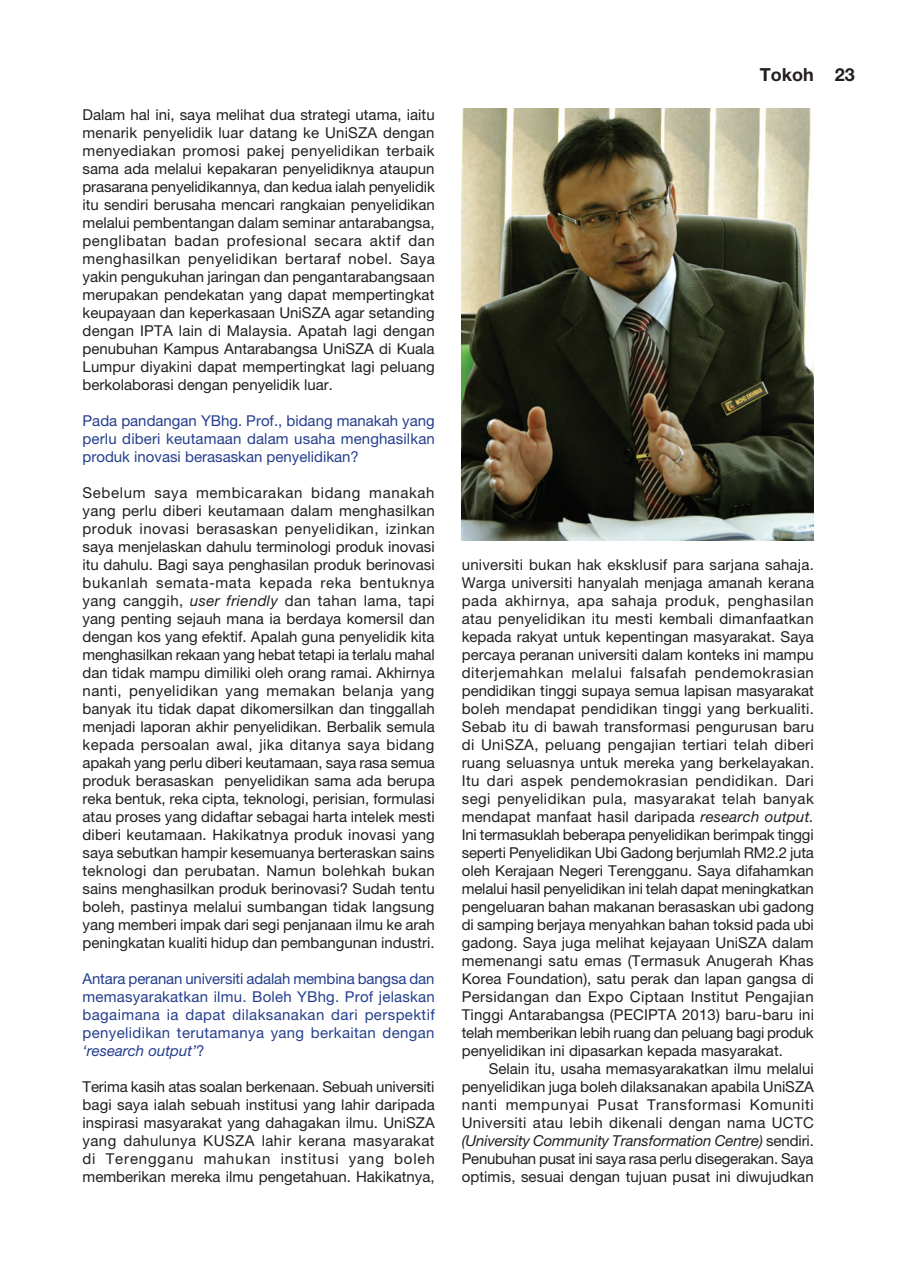
<style>
.page{position:relative;width:897px;height:1264px;background:#fff}
.page>*{position:absolute;margin:0;border:0;box-sizing:border-box;transform-origin:0 0}
.t1{font:700 18px "Helvetica Neue LT Pro";color:#231f20}
.t2{font:15px/18px "Helvetica Neue LT Pro";color:#231f20;text-align:justify}
.t3{font:15px/18px "Helvetica Neue LT Pro";letter-spacing:.015em;color:#253f8e;text-align:justify}
.s1{font-style:italic}
</style>
<div class="page">
<img style="left:461px;top:109px;width:352px;height:432px">
<p class="t2" style="left:82px;top:105px;width:354px">Dalam hal ini, saya melihat dua strategi utama, iaitu menarik penyelidik luar datang ke UniSZA dengan menyediakan promosi pakej penyelidikan terbaik sama ada melalui kepakaran penyelidiknya ataupun prasarana penyelidikannya, dan kedua ialah penyelidik itu sendiri berusaha mencari rangkaian penyelidikan melalui pembentangan dalam seminar antarabangsa, penglibatan badan profesional secara aktif dan menghasilkan penyelidikan bertaraf nobel. Saya yakin pengukuhan jaringan dan pengantarabangsaan merupakan pendekatan yang dapat mempertingkat keupayaan dan keperkasaan UniSZA agar setanding dengan IPTA lain di Malaysia. Apatah lagi dengan penubuhan Kampus Antarabangsa UniSZA di Kuala Lumpur diyakini dapat mempertingkat lagi peluang berkolaborasi dengan penyelidik luar.</p>
<p class="t3" style="left:82px;top:411px;width:354px">Pada pandangan YBhg. Prof., bidang manakah yang perlu diberi keutamaan dalam usaha menghasilkan produk inovasi berasaskan penyelidikan?</p>
<p class="t2" style="left:82px;top:483px;width:354px">Sebelum saya membicarakan bidang manakah yang perlu diberi keutamaan dalam menghasilkan produk inovasi berasaskan penyelidikan, izinkan saya menjelaskan dahulu terminologi produk inovasi itu dahulu. Bagi saya penghasilan produk berinovasi bukanlah semata-mata kepada reka bentuknya yang canggih, <span class="s1">user friendly</span> dan tahan lama, tapi yang penting sejauh mana ia berdaya komersil dan dengan kos yang efektif. Apalah guna penyelidik kita menghasilkan rekaan yang hebat tetapi ia terlalu mahal dan tidak mampu dimiliki oleh orang ramai. Akhirnya nanti, penyelidikan yang memakan belanja yang banyak itu tidak dapat dikomersilkan dan tinggallah menjadi laporan akhir penyelidikan. Berbalik semula kepada persoalan awal, jika ditanya saya bidang apakah yang perlu diberi keutamaan, saya rasa semua produk berasaskan penyelidikan sama ada berupa reka bentuk, reka cipta, teknologi, perisian, formulasi atau proses yang didaftar sebagai harta intelek mesti diberi keutamaan. Hakikatnya produk inovasi yang saya sebutkan hampir kesemuanya berteraskan sains teknologi dan perubatan. Namun bolehkah bukan sains menghasilkan produk berinovasi? Sudah tentu boleh, pastinya melalui sumbangan tidak langsung yang memberi impak dari segi penjanaan ilmu ke arah peningkatan kualiti hidup dan pembangunan industri.</p>
<p class="t3" style="left:82px;top:969px;width:354px">Antara peranan universiti adalah membina bangsa dan memasyarakatkan ilmu. Boleh YBhg. Prof jelaskan bagaimana ia dapat dilaksanakan dari perspektif penyelidikan terutamanya yang berkaitan dengan <span class="s1">‘research output’</span>?</p>
<p class="t2" style="left:82px;top:1077px;width:354px">Terima kasih atas soalan berkenaan. Sebuah universiti bagi saya ialah sebuah institusi yang lahir daripada inspirasi masyarakat yang dahagakan ilmu. UniSZA yang dahulunya KUSZA lahir kerana masyarakat di Terengganu mahukan institusi yang boleh memberikan mereka ilmu pengetahuan. Hakikatnya,</p>
<p class="t1" style="left:759px;top:64px;width:96px">Tokoh 23</p>
<p class="t2" style="left:461px;top:556px;width:354px">universiti bukan hak eksklusif para sarjana sahaja.<br>Warga universiti hanyalah menjaga amanah kerana pada akhirnya, apa sahaja produk, penghasilan atau penyelidikan itu mesti kembali dimanfaatkan kepada rakyat untuk kepentingan masyarakat. Saya percaya peranan universiti dalam konteks ini mampu diterjemahkan melalui falsafah pendemokrasian pendidikan tinggi supaya semua lapisan masyarakat boleh mendapat pendidikan tinggi yang berkualiti.<br>Sebab itu di bawah transformasi pengurusan baru di UniSZA, peluang pengajian tertiari telah diberi ruang seluasnya untuk mereka yang berkelayakan.<br>Itu dari aspek pendemokrasian pendidikan. Dari segi penyelidikan pula, masyarakat telah banyak mendapat manfaat hasil daripada <span class="s1">research output.<br></span>Ini termasuklah beberapa penyelidikan berimpak tinggi seperti Penyelidikan Ubi Gadong berjumlah RM2.2 juta oleh Kerajaan Negeri Terengganu. Saya difahamkan melalui hasil penyelidikan ini telah dapat meningkatkan pengeluaran bahan makanan berasaskan ubi gadong di samping berjaya menyahkan bahan toksid pada ubi gadong. Saya juga melihat kejayaan UniSZA dalam memenangi satu emas (Termasuk Anugerah Khas Korea Foundation), satu perak dan lapan gangsa di Persidangan dan Expo Ciptaan Institut Pengajian Tinggi Antarabangsa (PECIPTA 2013) baru-baru ini telah memberikan lebih ruang dan peluang bagi produk penyelidikan ini dipasarkan kepada masyarakat.</p>
<p class="t2" style="left:461px;top:1060px;width:354px;text-indent:27px">Selain itu, usaha memasyarakatkan ilmu melalui penyelidikan juga boleh dilaksanakan apabila UniSZA nanti mempunyai Pusat Transformasi Komuniti Universiti atau lebih dikenali dengan nama UCTC <span class="s1">(University Community Transformation Centre)</span> sendiri.<br>Penubuhan pusat ini saya rasa perlu disegerakan. Saya optimis, sesuai dengan tujuan pusat ini diwujudkan</p>
</div>
